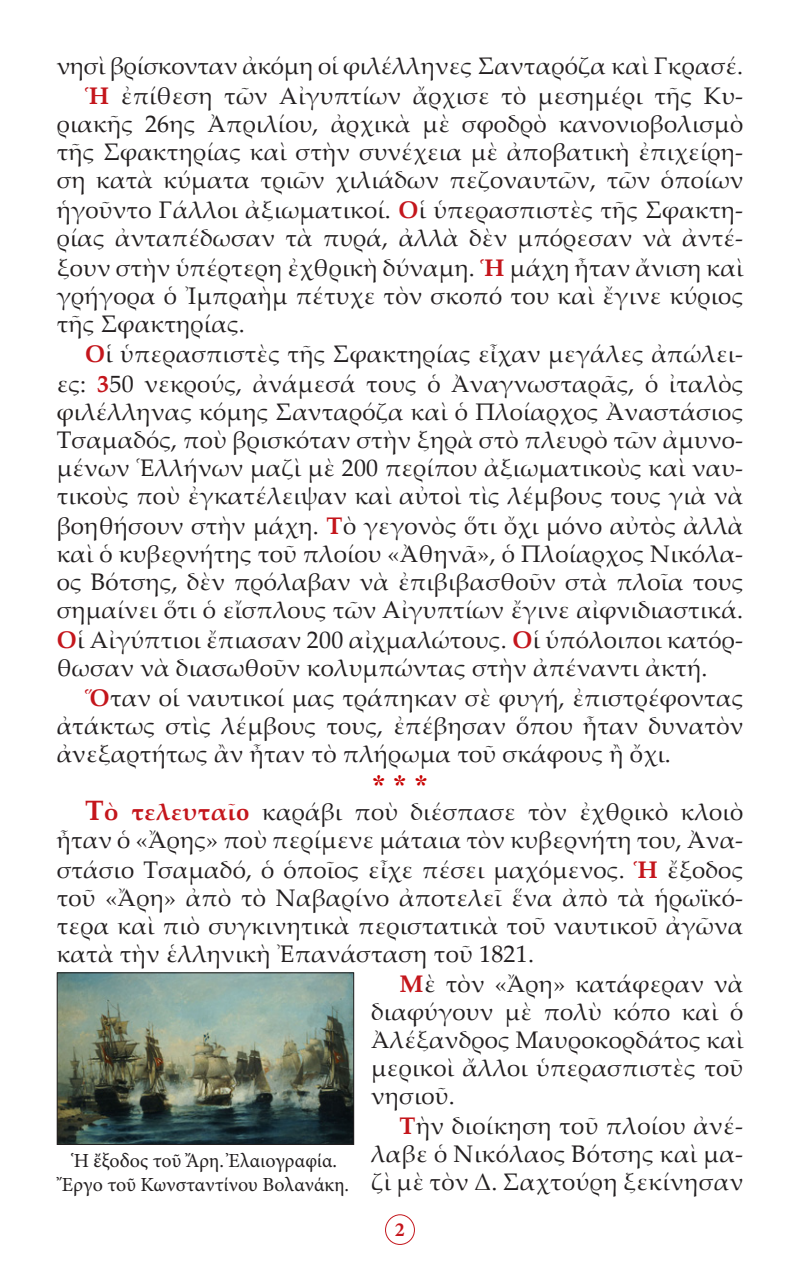
<style>
.page{position:relative;width:800px;height:1270px;background:#fff}
.page>*{position:absolute;margin:0;border:0;box-sizing:border-box;transform-origin:0 0}
.Asteriskoi{font:28px "CTOS New Times Bold Test 1";color:#c80000}
.Asteriskoi-2{font:24px/28.4px "Palatino Linotype";letter-spacing:.01em;color:#231f20;text-align:justify}
.Asteriskoi-3{font:24px "Palatino Linotype";letter-spacing:-.01em;color:#231f20}
.t1{font:20px "Minion Pro";color:#231f20}
.t2{font:700 20px "Minion Pro";color:#c4161c}
.s1{font-weight:700;color:#c4161c}
.s2{font-weight:700;font-size:28px;color:#c4161c}
</style>
<div class="page">
<div style="left:385px;top:1214px;width:30px;height:31px;border:1px solid #c4161c;border-radius:50%"></div>
<img style="left:59px;top:974px;width:293px;height:169px">
<div style="left:57px;top:972px;width:297px;height:173px;border:1px solid #231f20"></div>
<p class="Asteriskoi-3" style="left:57px;top:49px;width:688px">νησὶ βρίσκονταν ἀκόμη οἱ φιλέλληνες Σανταρόζα καὶ Γκρασέ.</p>
<p class="Asteriskoi-2" style="left:57px;top:81px;width:688px;text-indent:28px"><span class="s1">Ἡ</span> ἐπίθεση τῶν Αἰγυπτίων ἄρχισε τὸ μεσημέρι τῆς Κυ&shy;ριακῆς 26ης Ἀπριλίου, ἀρχικὰ μὲ σφοδρὸ κανονιοβολισμὸ τῆς Σφακτηρίας καὶ στὴν συνέχεια μὲ ἀποβατικὴ ἐπιχείρη&shy;ση κατὰ κύματα τριῶν χιλιάδων πεζοναυτῶν, τῶν ὁποίων ἡγοῦντο Γάλλοι ἀξιωματικοί. <span class="s1">Ο</span>ἱ ὑπερασπιστὲς τῆς Σφακτη&shy;ρίας ἀνταπέδωσαν τὰ πυρά, ἀλλὰ δὲν μπόρεσαν νὰ ἀντέ&shy;ξουν στὴν ὑπέρτερη ἐχθρικὴ δύναμη. <span class="s1">Ἡ</span> μάχη ἦταν ἄνιση καὶ γρήγορα ὁ Ἰμπραὴμ πέτυχε τὸν σκοπό του καὶ ἔγινε κύριος τῆς Σφακτηρίας.</p>
<p class="Asteriskoi-2" style="left:57px;top:339px;width:688px;text-indent:28px"><span class="s1">Ο</span>ἱ ὑπερασπιστὲς τῆς Σφακτηρίας εἶχαν μεγάλες ἀπώλει&shy;ες: <span class="s1">3</span>50 νεκρούς, ἀνάμεσά τους ὁ Ἀναγνωσταρᾶς, ὁ ἰταλὸς φιλέλληνας κόμης Σανταρόζα καὶ ὁ Πλοίαρχος Ἀναστάσιος Tσαμαδός, ποὺ βρισκόταν στὴν ξηρὰ στὸ πλευρὸ τῶν ἀμυνο&shy;μένων Ἑλλήνων μαζὶ μὲ 200 περίπου ἀξιωματικοὺς καὶ ναυ&shy;τικοὺς ποὺ ἐγκατέλειψαν καὶ αὐτοὶ τὶς λέμβους τους γιὰ νὰ βοηθήσουν στὴν μάχη. <span class="s1">T</span>ὸ γεγονὸς ὅτι ὄχι μόνο αὐτὸς ἀλλὰ καὶ ὁ κυβερνήτης τοῦ πλοίου «Ἀθηνᾶ», ὁ Πλοίαρχος Νικόλα&shy;ος Βότσης, δὲν πρόλαβαν νὰ ἐπιβιβασθοῦν στὰ πλοῖα τους σημαίνει ὅτι ὁ εἴσπλους τῶν Aἰγυπτίων ἔγινε αἰφνιδιαστικά.<br><span class="s1">Ο</span>ἱ Αἰγύπτιοι ἔπιασαν 200 αἰχμαλώτους. <span class="s1">Ο</span>ἱ ὑπόλοιποι κατόρ&shy;θωσαν νὰ διασωθοῦν κολυμπώντας στὴν ἀπέναντι ἀκτή.</p>
<p class="Asteriskoi-2" style="left:57px;top:683px;width:688px;text-indent:28px"><span class="s1">Ὅ</span>ταν οἱ ναυτικοί μας τράπηκαν σὲ φυγή, ἐπιστρέφοντας ἀτάκτως στὶς λέμβους τους, ἐπέβησαν ὅπου ἦταν δυνατὸν ἀνεξαρτήτως ἂν ἦταν τὸ πλήρωμα τοῦ σκάφους ἢ ὄχι.</p>
<p class="Asteriskoi" style="left:372px;top:769px;width:57px">* * *</p>
<p class="Asteriskoi-2" style="left:57px;top:797px;width:688px;text-indent:28px"><span class="s2">Τ</span><span class="s1">ὸ τελευταῖo</span> καράβι ποὺ διέσπασε τὸν ἐχθρικὸ κλοιὸ ἦταν ὁ «Ἄρης» ποὺ περίμενε μάταια τὸν κυβερνήτη του, Ἀνα&shy;στάσιο Τσαμαδό, ὁ ὁποῖος εἶχε πέσει μαχόμενος. <span class="s1">Ἡ</span> ἔξοδος τοῦ «Ἄρη» ἀπὸ τὸ Ναβαρίνο ἀποτελεῖ ἕνα ἀπὸ τὰ ἡρωϊκό&shy;τερα καὶ πιὸ συγκινητικὰ περιστατικὰ τοῦ ναυτικοῦ ἀγῶνα κατὰ τὴν ἑλληνικὴ Ἐπανάσταση τοῦ 1821.</p>
<p class="Asteriskoi-2" style="left:371px;top:969px;width:374px;text-indent:28px"><span class="s1">Μ</span>ὲ τὸν «Ἄρη» κατάφεραν νὰ διαφύγουν μὲ πολὺ κόπο καὶ ὁ Ἀλέξανδρος Μαυροκορδάτος καὶ μερικοὶ ἄλλοι ὑπερασπιστὲς τοῦ νησιοῦ.</p>
<p class="Asteriskoi-2" style="left:371px;top:1111px;width:374px;text-indent:28px"><span class="s1">Τ</span>ὴν διοίκηση τοῦ πλοίου ἀνέ&shy;λαβε ὁ Νικόλαος Βότσης καὶ μα&shy;ζὶ μὲ τὸν Δ. Σαχτούρη ξεκίνησαν</p>
<p class="t1" style="left:74px;top:1147px;width:265px">Ἡ ἔξοδος τοῦ Ἄρη. Ἐλαιογραφία.</p>
<p class="t1" style="left:62px;top:1171px;width:289px">Ἔργο τοῦ Κωνσταντίνου Βολανάκη.</p>
<p class="t2" style="left:395px;top:1216px;width:11px">2</p>
</div>
